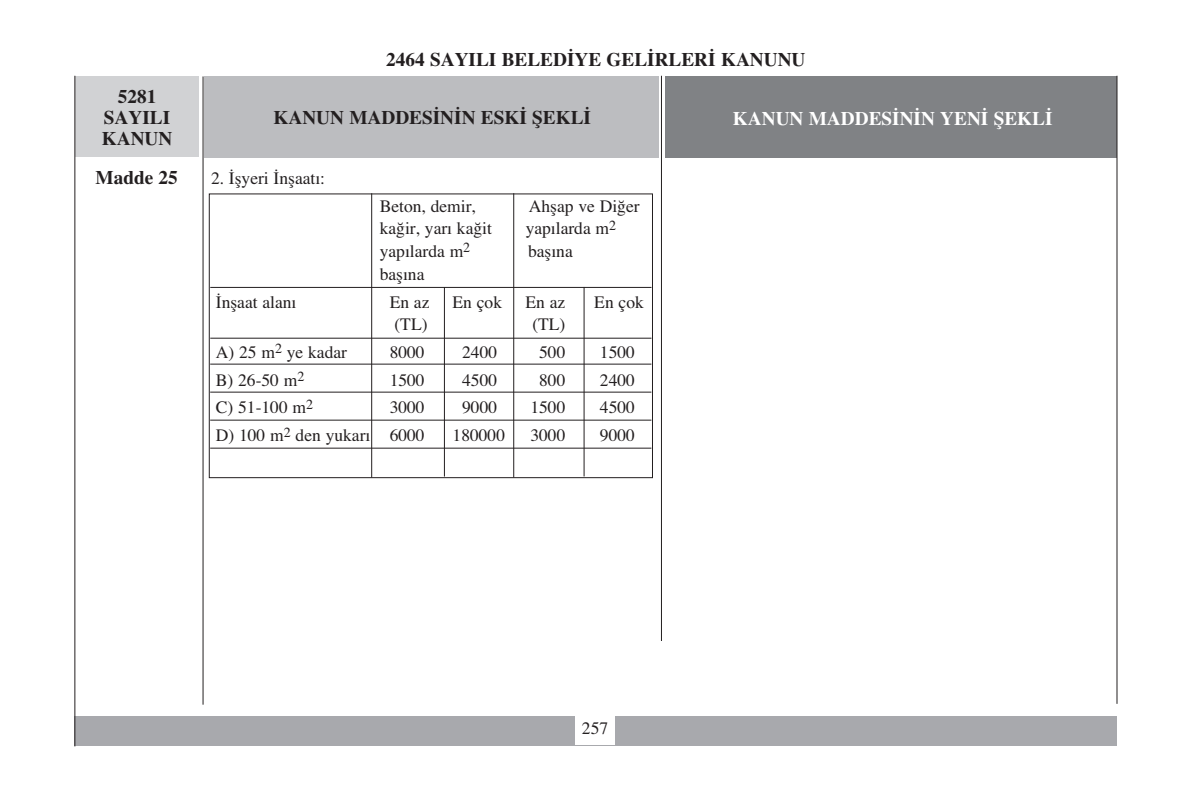
<style>
.page{position:relative;width:1191px;height:794px;background:#fff}
.page>*{position:absolute;margin:0;border:0;box-sizing:border-box;transform-origin:0 0}
.t1{font:700 19.25px/21px "Times Kill";color:#231f20;text-align:center}
.t2{font:700 19.25px "Times Kill";color:#fff}
.t3{font:17.5px "Times Kill";color:#231f20}
</style>
<div class="page">
<div style="left:666px;top:76px;width:451px;height:82px;background:#808285"></div>
<div style="left:204px;top:76px;width:455px;height:81px;background:#bcbdc0"></div>
<div style="left:75px;top:76px;width:123px;height:81px;background:#d1d2d4"></div>
<hr style="left:661px;top:76px;width:1px;height:628px;background:#231f20">
<div style="left:75px;top:716px;width:1042px;height:30px;background:#a8a9ad"></div>
<div style="left:575px;top:710px;width:40px;height:34px;background:#fff"></div>
<hr style="left:74px;top:76px;width:1px;height:670px;background:#231f20">
<hr style="left:1116px;top:76px;width:1px;height:628px;background:#231f20">
<hr style="left:203px;top:76px;width:1px;height:628px;background:#231f20">
<div style="left:209px;top:193px;width:444px;height:285px;border:1px solid #231f20"></div>
<hr style="left:371px;top:193px;width:1px;height:284px;background:#231f20">
<hr style="left:513px;top:193px;width:1px;height:284px;background:#231f20">
<hr style="left:210px;top:287px;width:441px;height:1px;background:#231f20">
<hr style="left:210px;top:338px;width:441px;height:1px;background:#231f20">
<hr style="left:210px;top:364px;width:441px;height:1px;background:#231f20">
<hr style="left:210px;top:392px;width:441px;height:1px;background:#231f20">
<hr style="left:210px;top:420px;width:441px;height:1px;background:#231f20">
<hr style="left:444px;top:287px;width:1px;height:189px;background:#231f20">
<hr style="left:583px;top:287px;width:1px;height:189px;background:#231f20">
<hr style="left:210px;top:448px;width:441px;height:1px;background:#231f20">
<p class="t1" style="left:102px;top:86px;width:72px">5281<br>SAYILI<br>KANUN</p>
<p class="t1" style="left:96px;top:167px;width:84px">Madde 25</p>
<p class="t1" style="left:386px;top:48px;width:421px">2464 SAYILI BELED‹YE GEL‹RLER‹ KANUNU</p>
<p class="t1" style="left:273px;top:107px;width:319px">KANUN MADDES‹N‹N ESK‹ fiEKL‹</p>
<p class="t2" style="left:733px;top:107px;width:321px">KANUN MADDES‹N‹N YEN‹ fiEKL‹</p>
<p class="t3" style="left:211px;top:167px;width:116px">2. ‹flyeri ‹nflaat›:</p>
<p class="t3" style="left:380px;top:195px;width:98px">Beton, demir,</p>
<p class="t3" style="left:529px;top:195px;width:112px">Ahflap ve Di¤er</p>
<p class="t3" style="left:380px;top:218px;width:114px">ka¤ir, yar› ka¤it</p>
<p class="t3" style="left:525px;top:218px;width:92px">yap›larda m<sup>2</sup></p>
<p class="t3" style="left:380px;top:241px;width:92px">yap›larda m<sup>2</sup></p>
<p class="t3" style="left:528px;top:241px;width:46px">bafl›na</p>
<p class="t3" style="left:380px;top:263px;width:46px">bafl›na</p>
<p class="t3" style="left:216px;top:291px;width:82px">‹nflaat alan›</p>
<p class="t3" style="left:390px;top:291px;width:41px">En az</p>
<p class="t3" style="left:452px;top:291px;width:51px">En çok</p>
<p class="t3" style="left:525px;top:291px;width:41px">En az</p>
<p class="t3" style="left:594px;top:291px;width:51px">En çok</p>
<p class="t3" style="left:394px;top:314px;width:35px">(TL)</p>
<p class="t3" style="left:532px;top:314px;width:35px">(TL)</p>
<p class="t3" style="left:216px;top:342px;width:133px">A) 25 m<sup>2</sup> ye kadar</p>
<p class="t3" style="left:390px;top:342px;width:36px">8000</p>
<p class="t3" style="left:462px;top:342px;width:36px">2400</p>
<p class="t3" style="left:539px;top:342px;width:28px">500</p>
<p class="t3" style="left:600px;top:342px;width:36px">1500</p>
<p class="t3" style="left:216px;top:369px;width:90px">B) 26-50 m<sup>2</sup></p>
<p class="t3" style="left:390px;top:369px;width:36px">1500</p>
<p class="t3" style="left:462px;top:369px;width:36px">4500</p>
<p class="t3" style="left:539px;top:369px;width:28px">800</p>
<p class="t3" style="left:600px;top:369px;width:36px">2400</p>
<p class="t3" style="left:216px;top:397px;width:99px">C) 51-100 m<sup>2</sup></p>
<p class="t3" style="left:390px;top:397px;width:36px">3000</p>
<p class="t3" style="left:462px;top:397px;width:36px">9000</p>
<p class="t3" style="left:530px;top:397px;width:36px">1500</p>
<p class="t3" style="left:600px;top:397px;width:36px">4500</p>
<p class="t3" style="left:216px;top:425px;width:210px">D) 100 m<sup>2</sup> den yukar› 6000</p>
<p class="t3" style="left:452px;top:425px;width:54px">180000</p>
<p class="t3" style="left:530px;top:425px;width:36px">3000</p>
<p class="t3" style="left:600px;top:425px;width:36px">9000</p>
<p class="t3" style="left:582px;top:717px;width:28px">257</p>
</div>
